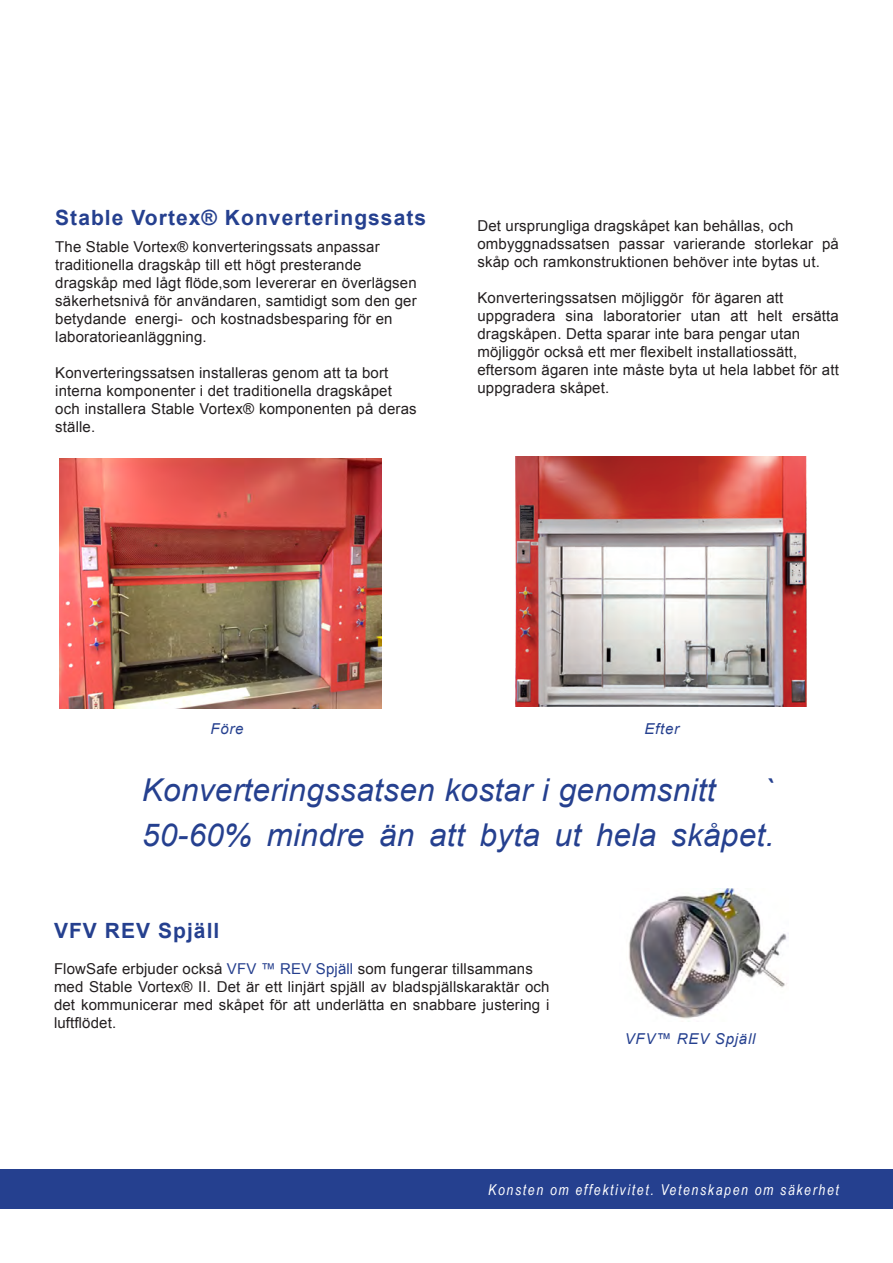
<style>
.page{position:relative;width:893px;height:1263px;background:#fff}
.page>*{position:absolute;margin:0;border:0;box-sizing:border-box;transform-origin:0 0}
.t1{font:italic 31.5px/45px "Arial";letter-spacing:.01em;color:#25408f;text-align:right}
.t2{font:700 21px "Arial";letter-spacing:.05em;color:#25408f}
.t3{font:15px/18px "Arial";letter-spacing:.01em;color:#231f20}
.t4{font:italic 15px "Arial Narrow";letter-spacing:.11em;color:#fff}
.t5{font:italic 15px "Arial";letter-spacing:.05em;color:#25408f}
.s1{color:#253f8e}
</style>
<div class="page">
<img style="left:629px;top:888px;width:160px;height:134px">
<div style="left:0;top:1169px;width:892px;height:39px;background:#25408f"></div>
<img style="left:60px;top:459px;width:322px;height:249px">
<img style="left:516px;top:457px;width:291px;height:249px">
<p class="t2" style="left:55px;top:204px;width:372px">Stable Vortex® Konverteringssats</p>
<p class="t3" style="left:55px;top:237px;width:326px">The Stable Vortex® konverteringssats anpassar</p>
<p class="t3" style="left:55px;top:255px;width:308px">traditionella dragskåp till ett högt presterande</p>
<p class="t3" style="left:55px;top:273px;width:363px">dragskåp med lågt flöde,som levererar en överlägsen</p>
<p class="t3" style="left:55px;top:291px;width:363px">säkerhetsnivå för användaren, samtidigt som den ger betydande energi- och kostnadsbesparing för en</p>
<p class="t3" style="left:55px;top:327px;width:153px">laboratorieanläggning.</p>
<p class="t3" style="left:55px;top:363px;width:335px">Konverteringssatsen installeras genom att ta bort</p>
<p class="t3" style="left:55px;top:381px;width:338px">interna komponenter i det traditionella dragskåpet</p>
<p class="t3" style="left:55px;top:399px;width:363px">och installera Stable Vortex® komponenten på deras ställe.</p>
<p class="t3" style="left:477px;top:217px;width:317px">Det ursprungliga dragskåpet kan behållas, och</p>
<p class="t3" style="left:477px;top:235px;width:363px">ombyggnadssatsen passar varierande storlekar på skåp och ramkonstruktionen behöver inte bytas ut.</p>
<p class="t3" style="left:477px;top:289px;width:307px">Konverteringssatsen möjliggör för ägaren att</p>
<p class="t3" style="left:477px;top:307px;width:363px">uppgradera sina laboratorier utan att helt ersätta dragskåpen. Detta sparar inte bara pengar utan</p>
<p class="t3" style="left:477px;top:343px;width:321px">möjliggör också ett mer flexibelt installatiossätt,</p>
<p class="t3" style="left:477px;top:361px;width:363px">eftersom ägaren inte måste byta ut hela labbet för att uppgradera skåpet.</p>
<p class="t5" style="left:211px;top:719px;width:35px">Före</p>
<p class="t5" style="left:644px;top:719px;width:36px">Efter</p>
<p class="t1" style="left:142px;top:768px;width:575px">Konverteringssatsen kostar i genomsnitt</p>
<p class="t1" style="left:142px;top:768px;width:634px">`<br>50-60% mindre än att byta ut hela skåpet.</p>
<p class="t2" style="left:54px;top:916px;width:167px">VFV REV Spjäll</p>
<p class="t3" style="left:54px;top:959px;width:480px">FlowSafe erbjuder också <span class="s1">VFV ™ REV Spjäll</span> som fungerar tillsammans</p>
<p class="t3" style="left:54px;top:977px;width:497px;text-align:justify">med Stable Vortex® II. Det är ett linjärt spjäll av bladspjällskaraktär och det kommunicerar med skåpet för att underlätta en snabbare justering i luftflödet.</p>
<p class="t5" style="left:625px;top:1029px;width:132px">VFV™ REV Spjäll</p>
<p class="t4" style="left:488px;top:1179px;width:352px">Konsten om effektivitet. Vetenskapen om säkerhet</p>
</div>
